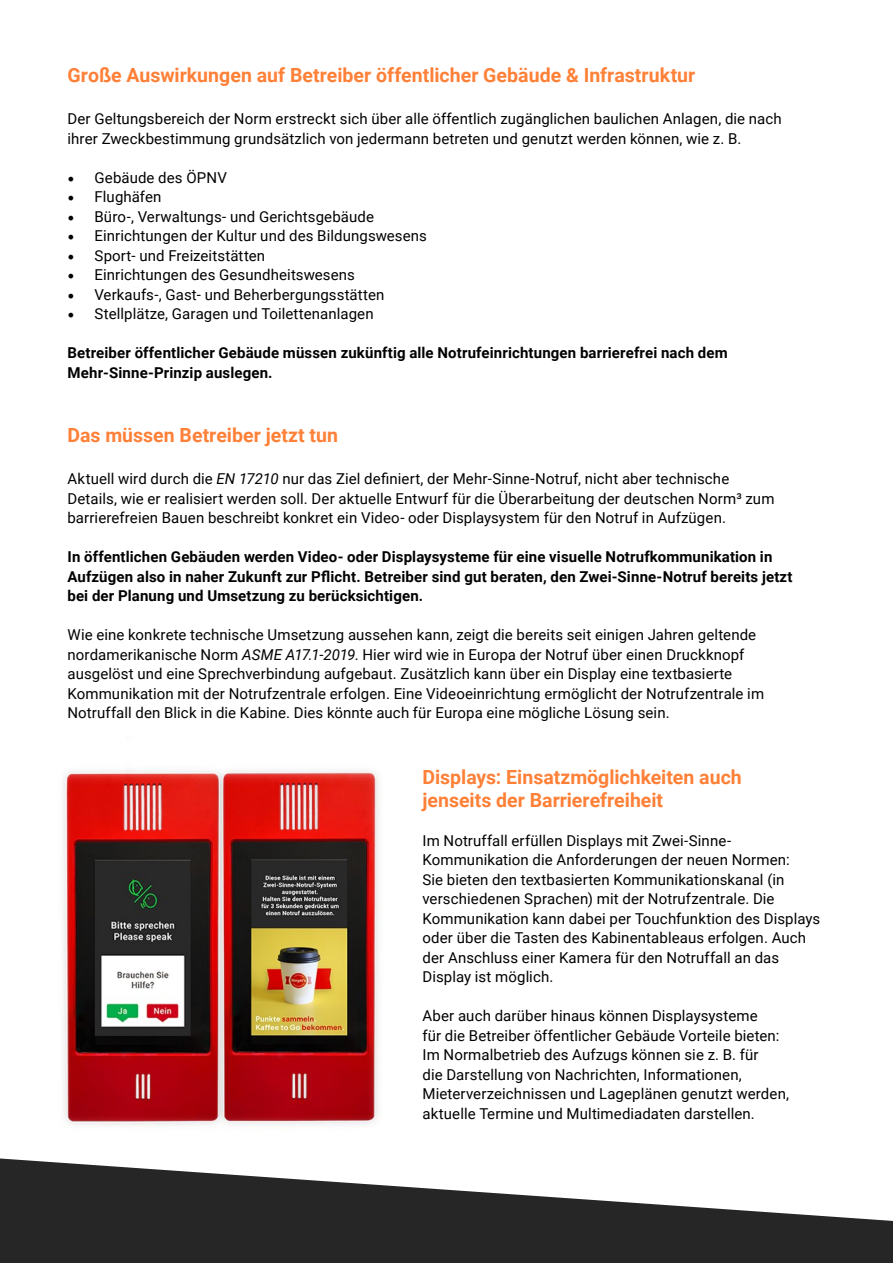
<style>
.page{position:relative;width:893px;height:1263px;background:#fff}
.page>*{position:absolute;margin:0;border:0;box-sizing:border-box;transform-origin:0 0}
.t1{font:700 19.5px/22.5px "Roboto";color:#ff8037}
.t2{font:15px/19.5px "Roboto";letter-spacing:.005em;color:#020203}
.t3{font:700 15px/19.5px "Roboto";letter-spacing:.01em;color:#020203}
.s1{font-family:"Minion Pro";font-size:18px}
.s2{font-style:italic}
</style>
<div class="page">
<img style="left:63px;top:770px;width:316px;height:356px">
<svg style="left:0;top:1158px;width:893px;height:105px;fill:#262626"></svg>
<h1 class="t1" style="left:68px;top:63px;width:629px">Große Auswirkungen auf Betreiber öffentlicher Gebäude &amp; Infrastruktur</h1>
<p class="t2" style="left:68px;top:108px;width:716px">Der Geltungsbereich der Norm erstreckt sich über alle öffentlich zugänglichen baulichen Anlagen, die nach ihrer Zweckbestimmung grundsätzlich von jedermann betreten und genutzt werden können, wie z. B.</p>
<p class="t2" style="left:68px;top:167px;width:161px"><span class="s1">•</span> Gebäude des ÖPNV</p>
<p class="t2" style="left:68px;top:186px;width:95px"><span class="s1">•</span> Flughäfen</p>
<p class="t2" style="left:68px;top:206px;width:308px"><span class="s1">•</span> Büro-, Verwaltungs- und Gerichtsgebäude</p>
<p class="t2" style="left:68px;top:225px;width:361px"><span class="s1">•</span> Einrichtungen der Kultur und des Bildungswesens</p>
<p class="t2" style="left:68px;top:245px;width:199px"><span class="s1">•</span> Sport- und Freizeitstätten</p>
<p class="t2" style="left:68px;top:264px;width:289px"><span class="s1">•</span> Einrichtungen des Gesundheitswesens</p>
<p class="t2" style="left:68px;top:284px;width:318px"><span class="s1">•</span> Verkaufs-, Gast- und Beherbergungsstätten</p>
<p class="t2" style="left:68px;top:303px;width:308px"><span class="s1">•</span> Stellplätze, Garagen und Toilettenanlagen</p>
<p class="t3" style="left:68px;top:342px;width:662px">Betreiber öffentlicher Gebäude müssen zukünftig alle Notrufeinrichtungen barrierefrei nach dem<br>Mehr-Sinne-Prinzip auslegen.</p>
<h1 class="t1" style="left:68px;top:423px;width:272px">Das müssen Betreiber jetzt tun</h1>
<p class="t2" style="left:68px;top:468px;width:708px">Aktuell wird durch die <span class="s2">EN 17210</span> nur das Ziel definiert, der Mehr-Sinne-Notruf, nicht aber technische<br>Details, wie er realisiert werden soll. Der aktuelle Entwurf für die Überarbeitung der deutschen Norm³ zum barrierefreien Bauen beschreibt konkret ein Video- oder Displaysystem für den Notruf in Aufzügen.</p>
<p class="t3" style="left:68px;top:546px;width:726px">In öffentlichen Gebäuden werden Video- oder Displaysysteme für eine visuelle Notrufkommunikation in<br>Aufzügen also in naher Zukunft zur Pflicht. Betreiber sind gut beraten, den Zwei-Sinne-Notruf bereits jetzt bei der Planung und Umsetzung zu berücksichtigen.</p>
<p class="t2" style="left:68px;top:624px;width:698px">Wie eine konkrete technische Umsetzung aussehen kann, zeigt die bereits seit einigen Jahren geltende nordamerikanische Norm <span class="s2">ASME A17.1-2019</span>. Hier wird wie in Europa der Notruf über einen Druckknopf ausgelöst und eine Sprechverbindung aufgebaut. Zusätzlich kann über ein Display eine textbasierte Kommunikation mit der Notrufzentrale erfolgen. Eine Videoeinrichtung ermöglicht der Notrufzentrale im Notruffall den Blick in die Kabine. Dies könnte auch für Europa eine mögliche Lösung sein.</p>
<h1 class="t1" style="left:422px;top:765px;width:321px">Displays: Einsatzmöglichkeiten auch jenseits der Barrierefreiheit</h1>
<p class="t2" style="left:422px;top:830px;width:399px">Im Notruffall erfüllen Displays mit Zwei-Sinne-Kommunikation die Anforderungen der neuen Normen:<br>Sie bieten den textbasierten Kommunikationskanal (in verschiedenen Sprachen) mit der Notrufzentrale. Die Kommunikation kann dabei per Touchfunktion des Displays oder über die Tasten des Kabinentableaus erfolgen. Auch der Anschluss einer Kamera für den Notruffall an das Display ist möglich.</p>
<p class="t2" style="left:422px;top:1005px;width:368px">Aber auch darüber hinaus können Displaysysteme<br>für die Betreiber öffentlicher Gebäude Vorteile bieten:<br>Im Normalbetrieb des Aufzugs können sie z. B. für<br>die Darstellung von Nachrichten, Informationen, Mieterverzeichnissen und Lageplänen genutzt werden, aktuelle Termine und Multimediadaten darstellen.</p>
</div>
